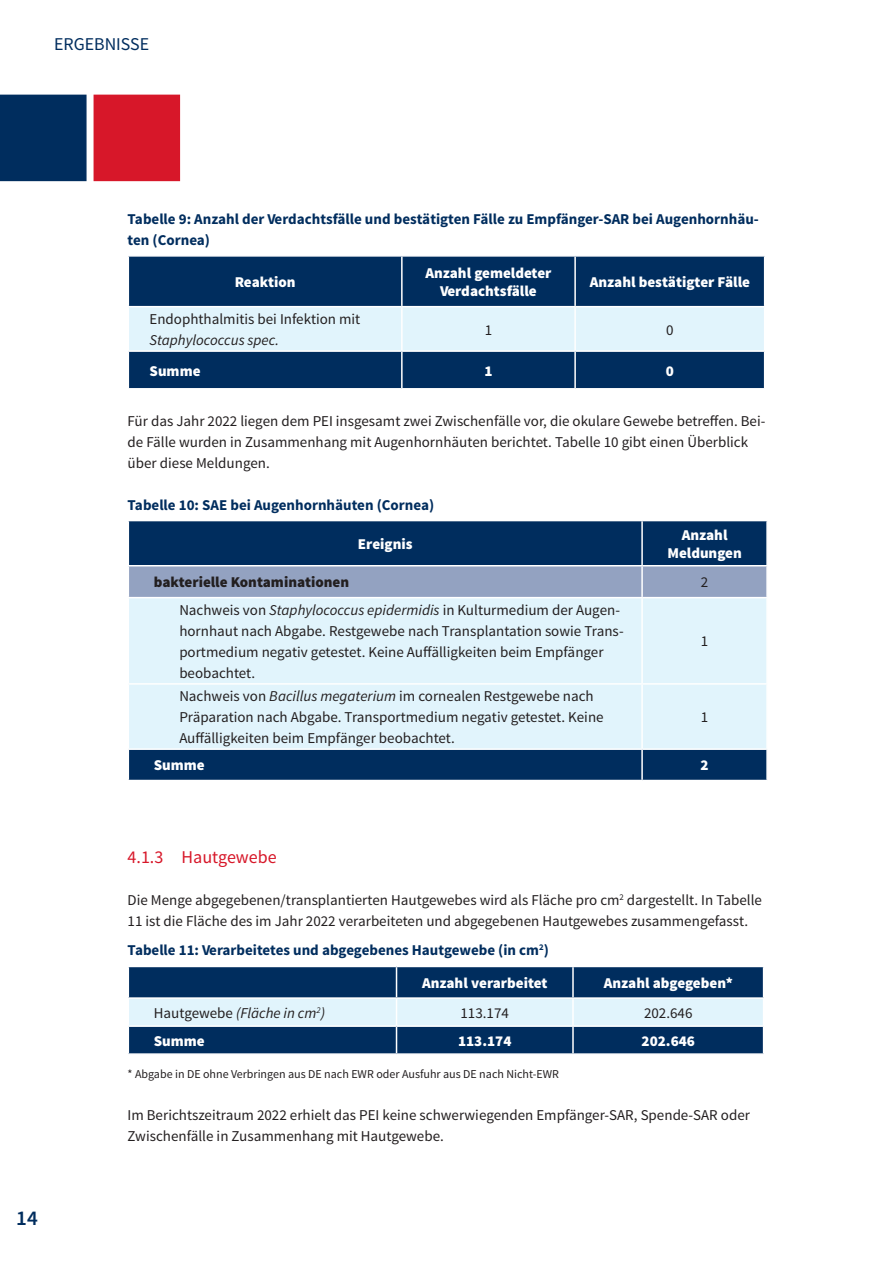
<style>
.page{position:relative;width:893px;height:1263px;background:#fff}
.page>*{position:absolute;margin:0;border:0;box-sizing:border-box;transform-origin:0 0}
.t1{font:600 21px "Source Sans Pro";color:#002d5e}
.t2{font:18px "Source Sans Pro";color:#d71729}
.t3{font:18px "Source Sans Pro";color:#002d5e}
.t4{font:15px/21px "Source Sans Pro";color:#231f20}
.t5{font:700 15px/21px "Source Sans Pro";color:#002d5e}
.t6{font:900 15px/18px "Source Sans Pro";color:#fff;text-align:center}
.t7{font:italic 15px "Source Sans Pro";color:#231f20}
.t8{font:900 15px "Source Sans Pro";color:#231f20}
.t9{font:12px "Source Sans Pro";color:#231f20}
.s1{font-style:italic}
.s2{font-weight:900;color:#fff}
.s3{font-style:normal}
</style>
<div class="page">
<div style="left:0;top:95px;width:87px;height:86px;background:#002d5e"></div>
<div style="left:94px;top:95px;width:86px;height:86px;background:#d71729"></div>
<div style="left:129px;top:257px;width:635px;height:131px;background:#002d5e"></div>
<div style="left:129px;top:307px;width:635px;height:43px;background:#e1f4fc"></div>
<hr style="left:401px;top:257px;width:2px;height:49px;background:#fff">
<hr style="left:574px;top:257px;width:2px;height:49px;background:#fff">
<hr style="left:128px;top:306px;width:274px;height:1px;background:#fff">
<hr style="left:402px;top:306px;width:173px;height:1px;background:#fff">
<hr style="left:401px;top:307px;width:2px;height:43px;background:#fff">
<hr style="left:575px;top:306px;width:190px;height:1px;background:#fff">
<hr style="left:574px;top:307px;width:2px;height:43px;background:#fff">
<hr style="left:128px;top:350px;width:274px;height:2px;background:#fff">
<hr style="left:402px;top:350px;width:173px;height:2px;background:#fff">
<hr style="left:401px;top:352px;width:2px;height:36px;background:#fff">
<hr style="left:575px;top:350px;width:190px;height:2px;background:#fff">
<hr style="left:574px;top:352px;width:2px;height:36px;background:#fff">
<div style="left:129px;top:521px;width:637px;height:259px;background:#002d5e"></div>
<div style="left:129px;top:566px;width:637px;height:31px;background:#93a2c1"></div>
<div style="left:129px;top:598px;width:637px;height:150px;background:#e1f4fc"></div>
<hr style="left:641px;top:521px;width:2px;height:44px;background:#fff">
<hr style="left:128px;top:565px;width:514px;height:1px;background:#fff">
<hr style="left:642px;top:565px;width:126px;height:1px;background:#fff">
<hr style="left:641px;top:566px;width:2px;height:31px;background:#fff">
<hr style="left:128px;top:597px;width:514px;height:1px;background:#fff">
<hr style="left:642px;top:597px;width:126px;height:1px;background:#fff">
<hr style="left:641px;top:598px;width:2px;height:85px;background:#fff">
<hr style="left:128px;top:683px;width:514px;height:2px;background:#fff">
<hr style="left:642px;top:683px;width:126px;height:2px;background:#fff">
<hr style="left:641px;top:685px;width:2px;height:63px;background:#fff">
<hr style="left:128px;top:748px;width:514px;height:2px;background:#fff">
<hr style="left:642px;top:748px;width:126px;height:2px;background:#fff">
<hr style="left:641px;top:750px;width:2px;height:30px;background:#fff">
<div style="left:129px;top:967px;width:634px;height:30px;background:#002d5e"></div>
<hr style="left:396px;top:967px;width:1px;height:30px;background:#fff">
<hr style="left:572px;top:967px;width:2px;height:30px;background:#fff">
<svg style="left:128px;top:999px;width:636px;height:54px;background:#7796b1"></svg>
<p class="t3" style="left:54px;top:33px;width:97px">ERGEBNISSE</p>
<h1 class="t1" style="left:16px;top:1204px;width:23px">14</h1>
<p class="t5" style="left:128px;top:209px;width:633px">Tabelle 9: Anzahl der Verdachtsfälle und bestätigten Fälle zu Empfänger-SAR bei Augenhornhäu&shy;ten (Cornea)</p>
<p class="t6" style="left:235px;top:274px;width:62px">Reaktion</p>
<p class="t6" style="left:425px;top:265px;width:128px">Anzahl gemeldeter<br>Verdachtsfälle</p>
<p class="t6" style="left:590px;top:274px;width:162px">Anzahl bestätigter Fälle</p>
<p class="t4" style="left:150px;top:309px;width:212px">Endophthalmitis bei Infektion mit</p>
<p class="t7" style="left:150px;top:331px;width:131px">Staphylococcus spec.</p>
<p class="t4" style="left:485px;top:319px;width:9px">1</p>
<p class="t4" style="left:666px;top:319px;width:9px">0</p>
<p class="t6" style="left:150px;top:362px;width:52px">Summe</p>
<p class="t6" style="left:484px;top:362px;width:10px">1</p>
<p class="t6" style="left:666px;top:362px;width:10px">0</p>
<p class="t4" style="left:128px;top:410px;width:639px">Für das Jahr 2022 liegen dem PEI insgesamt zwei Zwischenfälle vor, die okulare Gewebe betreffen. Bei&shy;de Fälle wurden in Zusammenhang mit Augenhornhäuten berichtet. Tabelle 10 gibt einen Überblick über diese Meldungen.</p>
<p class="t5" style="left:128px;top:495px;width:308px">Tabelle 10: SAE bei Augenhornhäuten (Cornea)</p>
<p class="t6" style="left:358px;top:535px;width:56px">Ereignis</p>
<p class="t6" style="left:667px;top:526px;width:76px">Anzahl<br>Meldungen</p>
<p class="t8" style="left:154px;top:572px;width:197px">bakterielle Kontaminationen</p>
<p class="t4" style="left:701px;top:572px;width:9px">2</p>
<p class="t4" style="left:179px;top:600px;width:446px">Nachweis von <span class="s1">Staphylococcus epidermidis</span> in Kulturmedium der Augen&shy;hornhaut nach Abgabe. Restgewebe nach Transplantation sowie Trans&shy;portmedium negativ getestet. Keine Auffälligkeiten beim Empfänger beobachtet.</p>
<p class="t4" style="left:701px;top:631px;width:9px">1</p>
<p class="t4" style="left:179px;top:686px;width:426px">Nachweis von <span class="s1">Bacillus megaterium</span> im cornealen Restgewebe nach<br>Präparation nach Abgabe. Transportmedium negativ getestet. Keine<br>Auffälligkeiten beim Empfänger beobachtet.</p>
<p class="t4" style="left:701px;top:707px;width:9px">1</p>
<p class="t6" style="left:154px;top:757px;width:52px">Summe</p>
<p class="t6" style="left:700px;top:757px;width:10px">2</p>
<p class="t2" style="left:128px;top:846px;width:151px">4.1.3 Hautgewebe</p>
<p class="t4" style="left:128px;top:890px;width:636px">Die Menge abgegebenen/transplantierten Hautgewebes wird als Fläche pro cm<sup>2</sup> dargestellt. In Tabelle<br>11 ist die Fläche des im Jahr 2022 verarbeiteten und abgegebenen Hautgewebes zusammengefasst.</p>
<p class="t5" style="left:128px;top:935px;width:423px;line-height:32.4px;text-align:right">Tabelle 11: Verarbeitetes und abgegebenes Hautgewebe (in cm<sup>2</sup>)<br><span class="s2">Anzahl verarbeitet</span></p>
<p class="t6" style="left:604px;top:974px;width:131px">Anzahl abgegeben*</p>
<p class="t7" style="left:154px;top:1003px;width:173px"><span class="s3">Hautgewebe</span> (Fläche in cm<sup>2</sup>)</p>
<p class="t4" style="left:460px;top:1002px;width:50px">113.174</p>
<p class="t4" style="left:644px;top:1002px;width:50px">202.646</p>
<p class="t6" style="left:154px;top:1032px;width:52px">Summe</p>
<p class="t6" style="left:458px;top:1032px;width:55px">113.174</p>
<p class="t6" style="left:642px;top:1032px;width:55px">202.646</p>
<p class="t9" style="left:128px;top:1067px;width:433px">* Abgabe in DE ohne Verbringen aus DE nach EWR oder Ausfuhr aus DE nach Nicht-EWR</p>
<p class="t4" style="left:128px;top:1105px;width:624px">Im Berichtszeitraum 2022 erhielt das PEI keine schwerwiegenden Empfänger-SAR, Spende-SAR oder<br>Zwischenfälle in Zusammenhang mit Hautgewebe.</p>
</div>
